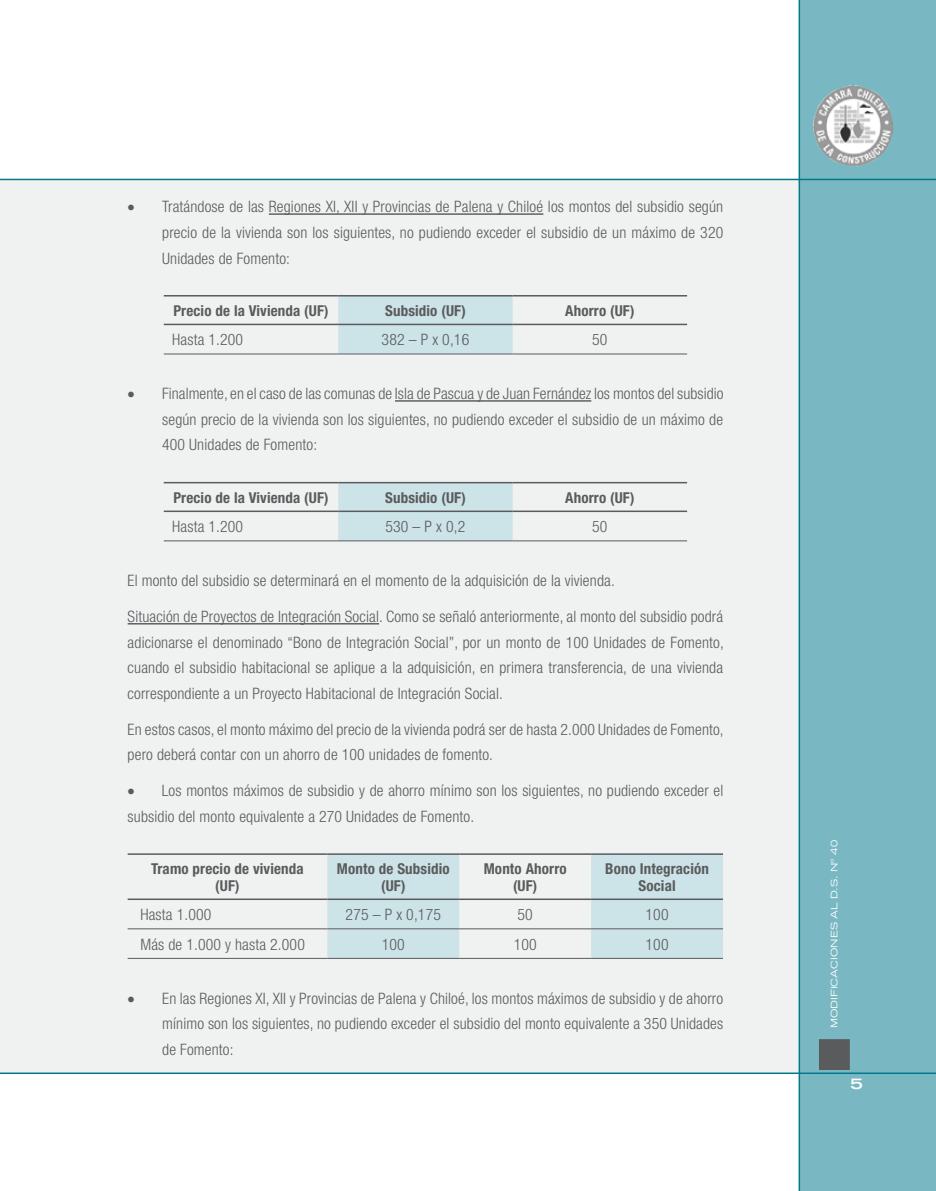
<style>
.page{position:relative;width:936px;height:1191px;background:#fff}
.page>*{position:absolute;margin:0;border:0;box-sizing:border-box;transform-origin:0 0}
.t1{font:300 condensed 15.75px/25.5px "Helvetica Neue";letter-spacing:.01em;color:#5a5b5d;text-align:justify}
.t2{font:700 condensed 15px/16.5px "Helvetica Neue";letter-spacing:.01em;color:#5a5b5d;text-align:center}
.t3{font:expanded 9px "Trade Gothic LH";letter-spacing:.01em;color:#fff;scale:1.1 1}
</style>
<div class="page">
<div style="left:1px;top:180px;width:928px;height:892px;background:#f0f1f1"></div>
<div style="left:800px;top:0;width:135px;height:1191px;background:#79b8c3"></div>
<div style="left:819px;top:1040px;width:30px;height:29px;background:#5a5b5d"></div>
<div style="left:818px;top:1039px;width:31px;height:31px;border:2px solid #5a5b5d"></div>
<hr style="left:798px;top:0;width:2px;height:1191px;background:#00798f">
<img style="left:813px;top:86px;width:80px;height:80px">
<hr style="left:0;top:179px;width:935px;height:1px;background:#00798f">
<hr style="left:0;top:1072px;width:935px;height:2px;background:#00798f">
<hr style="left:269px;top:214px;width:274px;height:1px;background:#1a171c">
<hr style="left:395px;top:400px;width:196px;height:1px;background:#1a171c">
<hr style="left:128px;top:623px;width:251px;height:1px;background:#1a171c">
<div style="left:338px;top:296px;width:174px;height:57px;background:#cce3e7"></div>
<hr style="left:164px;top:295px;width:174px;height:1px;background:#5a5b5d">
<hr style="left:338px;top:295px;width:174px;height:1px;background:#5a5b5d">
<hr style="left:512px;top:295px;width:175px;height:1px;background:#5a5b5d">
<hr style="left:164px;top:324px;width:174px;height:1px;background:#5a5b5d">
<hr style="left:338px;top:324px;width:174px;height:1px;background:#5a5b5d">
<hr style="left:512px;top:324px;width:175px;height:1px;background:#5a5b5d">
<hr style="left:164px;top:353px;width:174px;height:1px;background:#5a5b5d">
<hr style="left:338px;top:353px;width:174px;height:1px;background:#5a5b5d">
<hr style="left:512px;top:353px;width:175px;height:1px;background:#5a5b5d">
<div style="left:338px;top:483px;width:174px;height:57px;background:#cce3e7"></div>
<hr style="left:164px;top:482px;width:174px;height:1px;background:#5a5b5d">
<hr style="left:338px;top:482px;width:174px;height:1px;background:#5a5b5d">
<hr style="left:512px;top:482px;width:175px;height:1px;background:#5a5b5d">
<hr style="left:164px;top:510px;width:174px;height:2px;background:#5a5b5d">
<hr style="left:338px;top:510px;width:174px;height:2px;background:#5a5b5d">
<hr style="left:512px;top:510px;width:175px;height:2px;background:#5a5b5d">
<hr style="left:164px;top:540px;width:174px;height:1px;background:#5a5b5d">
<hr style="left:338px;top:540px;width:174px;height:1px;background:#5a5b5d">
<hr style="left:512px;top:540px;width:175px;height:1px;background:#5a5b5d">
<svg style="left:327px;top:855px;width:396px;height:103px"></svg>
<hr style="left:128px;top:958px;width:199px;height:1px;background:#5a5b5d">
<hr style="left:327px;top:958px;width:132px;height:1px;background:#5a5b5d">
<hr style="left:459px;top:958px;width:132px;height:1px;background:#5a5b5d">
<hr style="left:591px;top:958px;width:132px;height:1px;background:#5a5b5d">
<hr style="left:128px;top:853px;width:199px;height:2px;background:#5a5b5d">
<hr style="left:327px;top:853px;width:132px;height:2px;background:#5a5b5d">
<hr style="left:459px;top:853px;width:132px;height:2px;background:#5a5b5d">
<hr style="left:591px;top:853px;width:132px;height:2px;background:#5a5b5d">
<hr style="left:128px;top:898px;width:199px;height:2px;background:#5a5b5d">
<hr style="left:327px;top:898px;width:132px;height:2px;background:#5a5b5d">
<hr style="left:459px;top:898px;width:132px;height:2px;background:#5a5b5d">
<hr style="left:591px;top:898px;width:132px;height:2px;background:#5a5b5d">
<hr style="left:128px;top:928px;width:199px;height:1px;background:#5a5b5d">
<hr style="left:327px;top:928px;width:132px;height:1px;background:#5a5b5d">
<hr style="left:459px;top:928px;width:132px;height:1px;background:#5a5b5d">
<hr style="left:591px;top:928px;width:132px;height:1px;background:#5a5b5d">
<svg style="left:850px;top:1078px;width:12px;height:11px"></svg>
<p class="t1" style="left:162px;top:194px;width:562px;text-indent:-34px">• Tratándose de las Regiones XI, XII y Provincias de Palena y Chiloé los montos del subsidio según precio de la vivienda son los siguientes, no pudiendo exceder el subsidio de un máximo de 320<br>Unidades de Fomento:</p>
<p class="t2" style="left:173px;top:302px;width:157px">Precio de la Vivienda (UF)</p>
<p class="t2" style="left:385px;top:302px;width:82px">Subsidio (UF)</p>
<p class="t2" style="left:565px;top:302px;width:71px">Ahorro (UF)</p>
<p class="t1" style="left:172px;top:327px;width:72px">Hasta 1.200</p>
<p class="t1" style="left:381px;top:327px;width:89px">382 – P x 0,16</p>
<p class="t1" style="left:592px;top:327px;width:17px">50</p>
<p class="t1" style="left:162px;top:381px;width:562px;text-indent:-34px">• Finalmente, en el caso de las comunas de Isla de Pascua y de Juan Fernández los montos del subsidio según precio de la vivienda son los siguientes, no pudiendo exceder el subsidio de un máximo de 400 Unidades de Fomento:</p>
<p class="t2" style="left:173px;top:489px;width:157px">Precio de la Vivienda (UF)</p>
<p class="t2" style="left:385px;top:489px;width:82px">Subsidio (UF)</p>
<p class="t2" style="left:565px;top:489px;width:71px">Ahorro (UF)</p>
<p class="t1" style="left:172px;top:514px;width:72px">Hasta 1.200</p>
<p class="t1" style="left:385px;top:514px;width:81px">530 – P x 0,2</p>
<p class="t1" style="left:592px;top:514px;width:17px">50</p>
<p class="t1" style="left:128px;top:568px;width:488px">El monto del subsidio se determinará en el momento de la adquisición de la vivienda.</p>
<p class="t1" style="left:128px;top:604px;width:597px">Situación de Proyectos de Integración Social. Como se señaló anteriormente, al monto del subsidio podrá adicionarse el denominado “Bono de Integración Social”, por un monto de 100 Unidades de Fomento, cuando el subsidio habitacional se aplique a la adquisición, en primera transferencia, de una vivienda correspondiente a un Proyecto Habitacional de Integración Social.</p>
<p class="t1" style="left:128px;top:716px;width:597px">En estos casos, el monto máximo del precio de la vivienda podrá ser de hasta 2.000 Unidades de Fomento, pero deberá contar con un ahorro de 100 unidades de fomento.</p>
<p class="t1" style="left:128px;top:778px;width:597px">• Los montos máximos de subsidio y de ahorro mínimo son los siguientes, no pudiendo exceder el subsidio del monto equivalente a 270 Unidades de Fomento.</p>
<p class="t2" style="left:151px;top:860px;width:154px">Tramo precio de vivienda (UF)</p>
<p class="t2" style="left:337px;top:860px;width:114px">Monto de Subsidio (UF)</p>
<p class="t2" style="left:483px;top:860px;width:84px">Monto Ahorro (UF)</p>
<p class="t2" style="left:605px;top:860px;width:105px">Bono Integración<br>Social</p>
<p class="t1" style="left:140px;top:902px;width:72px">Hasta 1.000</p>
<p class="t1" style="left:345px;top:902px;width:97px">275 – P x 0,175</p>
<p class="t1" style="left:517px;top:902px;width:17px">50</p>
<p class="t1" style="left:645px;top:902px;width:24px">100</p>
<p class="t1" style="left:140px;top:931px;width:166px">Más de 1.000 y hasta 2.000</p>
<p class="t1" style="left:382px;top:931px;width:24px">100</p>
<p class="t1" style="left:513px;top:931px;width:24px">100</p>
<p class="t1" style="left:645px;top:931px;width:24px">100</p>
<p class="t1" style="left:162px;top:985px;width:562px;text-indent:-34px">• En las Regiones XI, XII y Provincias de Palena y Chiloé, los montos máximos de subsidio y de ahorro mínimo son los siguientes, no pudiendo exceder el subsidio del monto equivalente a 350 Unidades de Fomento:</p>
<p class="t3" style="left:828px;top:1028px;width:173px;rotate:-90deg">MODIFICACIONES AL D.S. Nº 40</p>
</div>
